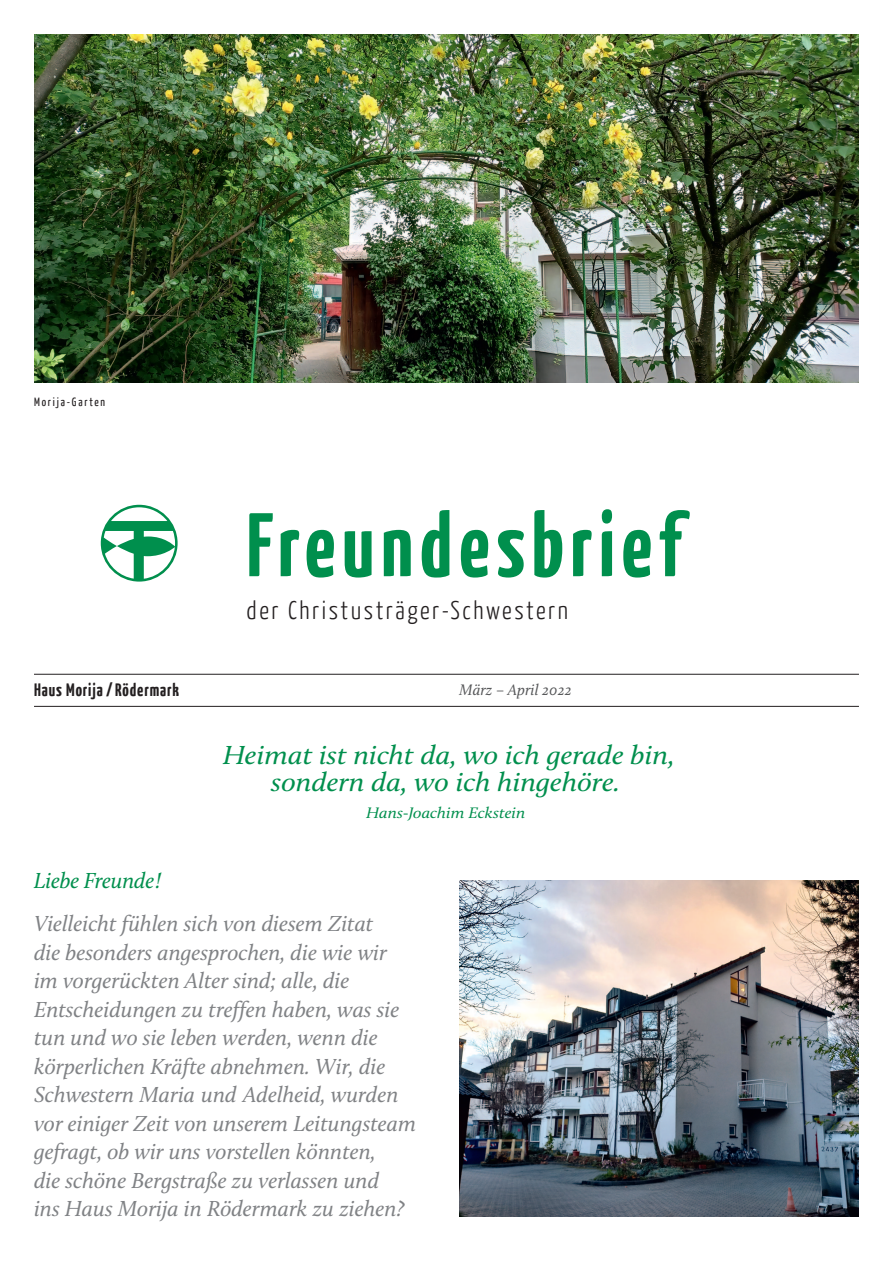
<style>
.page{position:relative;width:893px;height:1263px;background:#fff}
.page>*{position:absolute;margin:0;border:0;box-sizing:border-box;transform-origin:0 0}
.t1{font:700 90px "Yanone Kaffeesatz";letter-spacing:.07em;color:#008f4d}
.t2{font:italic 27px/27px "Calluna";color:#008f4d;text-align:center;scale:1.1 1}
.t3{font:300 25.5px "Yanone Kaffeesatz";letter-spacing:.1em;color:#231f20}
.t4{font:italic 22.5px/28.5px "Calluna";color:#808285}
.t5{font:italic 22.5px "Calluna";letter-spacing:-.01em;color:#008f4d}
.t6{font:700 18px "Yanone Kaffeesatz";letter-spacing:.05em;color:#231f20}
.t7{font:italic 15.75px "Calluna";color:#008f4d;scale:1.1 1}
.t8{font:italic 15.75px "Calluna";color:#57585a}
.t9{font:12px "Yanone Kaffeesatz";letter-spacing:.15em;color:#231f20}
</style>
<div class="page">
<img style="left:34px;top:34px;width:825px;height:349px">
<svg style="left:101px;top:505px;width:77px;height:77px"></svg>
<hr style="left:34px;top:706px;width:825px;height:1px;background:#231f20">
<hr style="left:34px;top:674px;width:825px;height:1px;background:#231f20">
<img style="left:459px;top:881px;width:400px;height:335px">
<p class="t9" style="left:34px;top:395px;width:73px">Morija-Garten</p>
<h1 class="t1" style="left:247px;top:486px;width:437px">Freundesbrief</h1>
<p class="t3" style="left:247px;top:594px;width:323px">der Christusträger-Schwestern</p>
<p class="t6" style="left:34px;top:678px;width:147px">Haus Morija / Rödermark</p>
<p class="t8" style="left:459px;top:680px;width:114px">März – April 2022</p>
<p class="t5" style="left:34px;top:867px;width:129px">Liebe Freunde!</p>
<p class="t2" style="left:223px;top:741px;width:413px">Heimat ist nicht da, wo ich gerade bin, sondern da, wo ich hingehöre.</p>
<p class="t7" style="left:366px;top:803px;width:146px">Hans-Joachim Eckstein</p>
<p class="t4" style="left:34px;top:909px;width:384px">Vielleicht fühlen sich von diesem Zitat<br>die besonders angesprochen, die wie wir im vorgerückten Alter sind; alle, die Entscheidungen zu treffen haben, was sie tun und wo sie leben werden, wenn die körperlichen Kräfte abnehmen. Wir, die Schwestern Maria und Adelheid, wurden vor einiger Zeit von unserem Leitungsteam gefragt, ob wir uns vorstellen könnten,<br>die schöne Bergstraße zu verlassen und<br>ins Haus Morija in Rödermark zu ziehen?</p>
</div>
